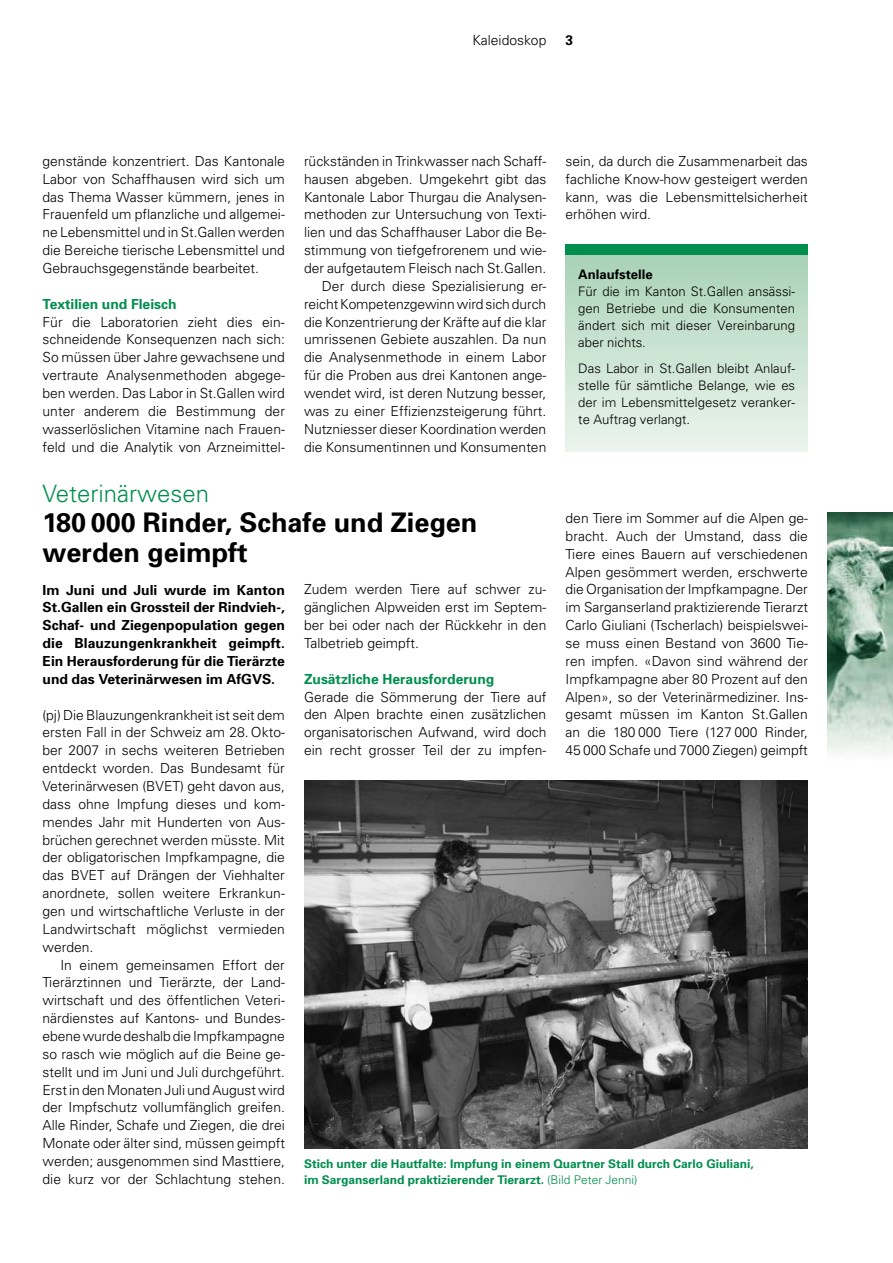
<style>
.page{position:relative;width:893px;height:1263px;background:#fff}
.page>*{position:absolute;margin:0;border:0;box-sizing:border-box;transform-origin:0 0}
.t1{font:700 27px/29.7px "Univers";color:#000}
.t2{font:300 24px "Univers";color:#008e4f}
.t3{font:300 13.8px/17.9px "Univers";color:#000;text-align:justify}
.t4{font:700 13.8px/17.9px "Univers";color:#000;text-align:justify}
.t5{font:700 13.8px "Univers";color:#008e4f}
.t6{font:300 13.2px/17px "Univers";color:#000;text-align:justify}
.t7{font:700 13.2px "Univers";color:#000}
.t8{font:700 12px/16.2px "Univers";color:#008e4f}
.s1{font-weight:300}
</style>
<div class="page">
<img style="left:304px;top:780px;width:504px;height:368px">
<img style="left:827px;top:512px;width:66px;height:240px">
<div style="left:566px;top:255px;width:242px;height:197px;background:linear-gradient(to bottom,#a9d3b7,#ecf5ee)"></div>
<div style="left:566px;top:244px;width:242px;height:11px;background:#008e4f"></div>
<p class="t3" style="left:472px;top:31px;width:76px">Kaleidoskop</p>
<p class="t4" style="left:566px;top:31px;width:9px">3</p>
<p class="t3" style="left:43px;top:152px;width:244px">genstände konzentriert. Das Kantonale Labor von Schaffhausen wird sich um das Thema Wasser kümmern, jenes in Frauenfeld um pflanzliche und allgemei&shy;ne Lebensmittel und in St.Gallen werden die Bereiche tierische Lebensmittel und Gebrauchsgegenstände bearbeitet.</p>
<p class="t5" style="left:43px;top:295px;width:136px">Textilien und Fleisch</p>
<p class="t3" style="left:43px;top:313px;width:244px">Für die Laboratorien zieht dies ein&shy;schneidende Konsequenzen nach sich:<br>So müssen über Jahre gewachsene und vertraute Analysenmethoden abgege&shy;ben werden. Das Labor in St.Gallen wird unter anderem die Bestimmung der wasserlöslichen Vitamine nach Frauen&shy;feld und die Analytik von Arzneimittel-</p>
<p class="t3" style="left:304px;top:152px;width:244px;text-align:right">rückständen in Trinkwasser nach Schaff&shy;hausen abgeben. Umgekehrt gibt das Kantonale Labor Thurgau die Analysen&shy;methoden zur Untersuchung von Texti&shy;lien und das Schaffhauser Labor die Be&shy;stimmung von tiefgefrorenem und wie&shy;der aufgetautem Fleisch nach St.Gallen.<br>Der durch diese Spezialisierung er&shy;reicht Kompetenzgewinn wird sich durch die Konzentrierung der Kräfte auf die klar umrissenen Gebiete auszahlen. Da nun die Analysenmethode in einem Labor für die Proben aus drei Kantonen ange&shy;wendet wird, ist deren Nutzung besser, was zu einer Effizienzsteigerung führt.<br>Nutzniesser dieser Koordination werden die Konsumentinnen und Konsumenten</p>
<p class="t3" style="left:566px;top:152px;width:244px">sein, da durch die Zusammenarbeit das fachliche Know-how gesteigert werden kann, was die Lebensmittelsicherheit erhöhen wird.</p>
<p class="t7" style="left:578px;top:266px;width:76px">Anlaufstelle</p>
<p class="t6" style="left:578px;top:283px;width:218px">Für die im Kanton St.Gallen ansässi&shy;gen Betriebe und die Konsumenten ändert sich mit dieser Vereinbarung aber nichts.</p>
<p class="t6" style="left:578px;top:359px;width:218px">Das Labor in St.Gallen bleibt Anlauf&shy;stelle für sämtliche Belange, wie es der im Lebensmittelgesetz veranker&shy;te Auftrag verlangt.</p>
<h2 class="t2" style="left:43px;top:479px;width:168px">Veterinärwesen</h2>
<h1 class="t1" style="left:43px;top:507px;width:436px">180 000 Rinder, Schafe und Ziegen werden geimpft</h1>
<p class="t4" style="left:43px;top:581px;width:244px">Im Juni und Juli wurde im Kanton St.Gallen ein Grossteil der Rindvieh-, Schaf- und Ziegenpopulation gegen die Blauzungenkrankheit geimpft.<br>Ein Herausforderung für die Tierärzte und das Veterinärwesen im AfGVS.</p>
<p class="t3" style="left:43px;top:706px;width:244px">(pj) Die Blauzungenkrankheit ist seit dem ersten Fall in der Schweiz am 28. Okto&shy;ber 2007 in sechs weiteren Betrieben entdeckt worden. Das Bundesamt für Veterinärwesen (BVET) geht davon aus, dass ohne Impfung dieses und kom&shy;mendes Jahr mit Hunderten von Aus&shy;brüchen gerechnet werden müsste. Mit der obligatorischen Impfkampagne, die das BVET auf Drängen der Viehhalter anordnete, sollen weitere Erkrankun&shy;gen und wirtschaftliche Verluste in der Landwirtschaft möglichst vermieden werden.</p>
<p class="t3" style="left:43px;top:956px;width:244px;text-indent:18px">In einem gemeinsamen Effort der Tierärztinnen und Tierärzte, der Land&shy;wirtschaft und des öffentlichen Veteri&shy;närdienstes auf Kantons- und Bundes&shy;ebene wurde deshalb die Impfkampagne so rasch wie möglich auf die Beine ge&shy;stellt und im Juni und Juli durchgeführt.<br>Erst in den Monaten Juli und August wird der Impfschutz vollumfänglich greifen.<br>Alle Rinder, Schafe und Ziegen, die drei Monate oder älter sind, müssen geimpft werden; ausgenommen sind Masttiere, die kurz vor der Schlachtung stehen.</p>
<p class="t3" style="left:566px;top:509px;width:244px">den Tiere im Sommer auf die Alpen ge&shy;bracht. Auch der Umstand, dass die Tiere eines Bauern auf verschiedenen Alpen gesömmert werden, erschwerte die Organisation der Impfkampagne. Der im Sarganserland praktizierende Tierarzt Carlo Giuliani (Tscherlach) beispielswei&shy;se muss einen Bestand von 3600 Tie&shy;ren impfen. «Davon sind während der Impfkampagne aber 80 Prozent auf den Alpen», so der Veterinärmediziner. Ins&shy;gesamt müssen im Kanton St.Gallen an die 180 000 Tiere (127 000 Rinder, 45 000 Schafe und 7000 Ziegen) geimpft</p>
<p class="t3" style="left:304px;top:581px;width:244px">Zudem werden Tiere auf schwer zu&shy;gänglichen Alpweiden erst im Septem&shy;ber bei oder nach der Rückkehr in den Talbetrieb geimpft.</p>
<p class="t5" style="left:304px;top:670px;width:192px">Zusätzliche Herausforderung</p>
<p class="t3" style="left:304px;top:688px;width:244px">Gerade die Sömmerung der Tiere auf den Alpen brachte einen zusätzlichen organisatorischen Aufwand, wird doch ein recht grosser Teil der zu impfen-</p>
<p class="t8" style="left:304px;top:1155px;width:451px">Stich unter die Hautfalte: Impfung in einem Quartner Stall durch Carlo Giuliani, im Sarganserland praktizierender Tierarzt. <span class="s1">(Bild Peter Jenni)</span></p>
</div>
